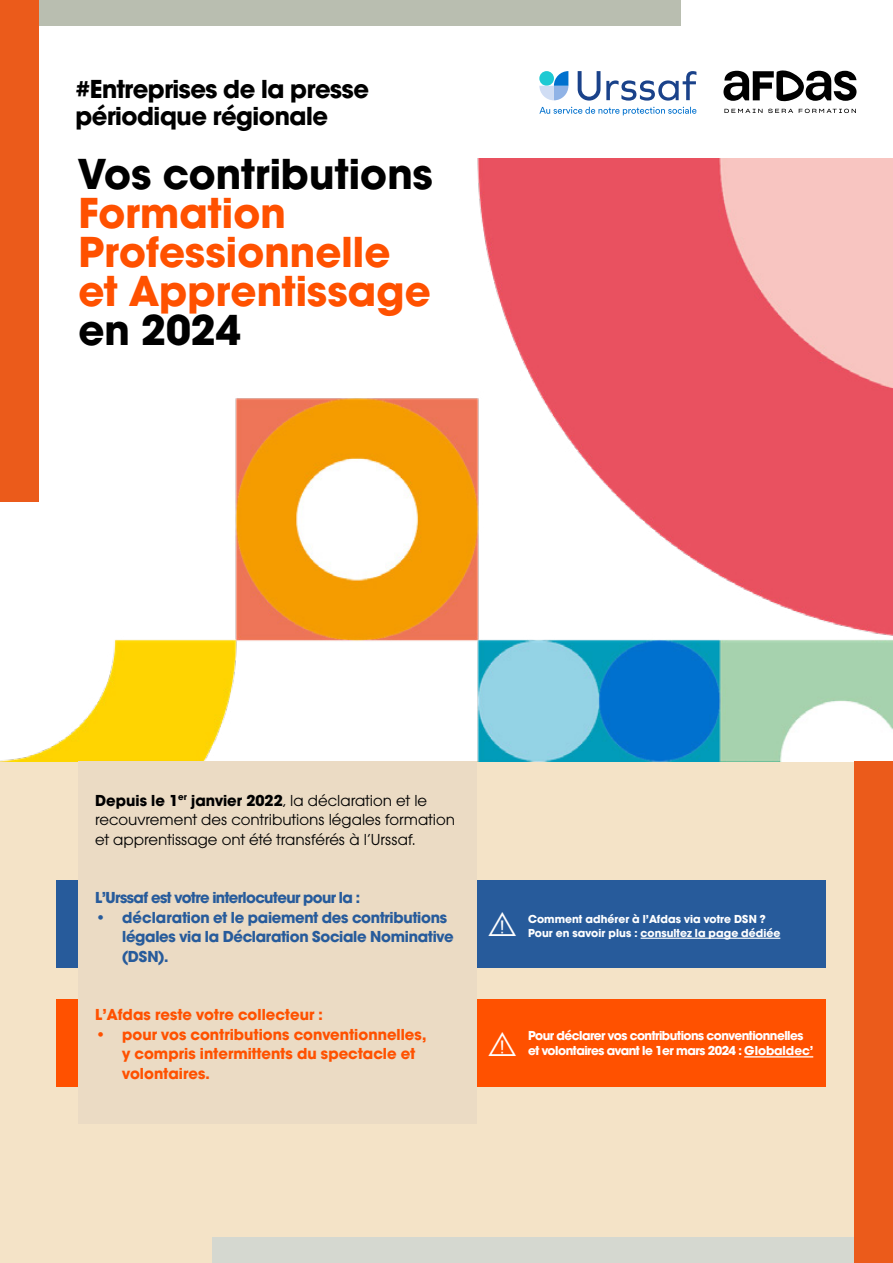
<style>
.page{position:relative;width:893px;height:1263px;background:#fff}
.page>*{position:absolute;margin:0;border:0;box-sizing:border-box;transform-origin:0 0}
.t1{font:700 45px/39px "Avalon";color:#ff5100}
.t2{font:700 45px "Avalon";color:#000}
.t3{font:700 27px/27px "Avalon";letter-spacing:-.02em;color:#000}
.t4{font:16.5px/19.5px "Avalon";color:#000}
.t5{font:700 16.5px/19.5px "Avalon";color:#ff5100}
.t6{font:700 16.5px/19.5px "Avalon";letter-spacing:-.02em;color:#275b9b}
.t7{font:700 16.5px "Avalon";letter-spacing:-.04em;color:#275b9b}
.t8{font:700 13.5px "Avalon";letter-spacing:-.04em;color:#fff}
.t9{font:700 12px/13.5px "Avalon";color:#fff}
.s1{font-weight:700}
</style>
<div class="page">
<div style="left:0;top:761px;width:893px;height:502px;background:#f4e3c7"></div>
<img style="left:0;top:159px;width:893px;height:602px">
<div style="left:0;top:0;width:680px;height:26px;background:#b9beb0"></div>
<div style="left:0;top:0;width:38px;height:502px;background:#eb5b1b"></div>
<div style="left:213px;top:1237px;width:680px;height:26px;background:#d5d8d0"></div>
<div style="left:855px;top:761px;width:38px;height:502px;background:#eb5b1b"></div>
<svg style="left:539px;top:71px;width:29px;height:29px"></svg>
<svg style="left:578px;top:71px;width:118px;height:30px"></svg>
<svg style="left:539px;top:107px;width:157px;height:8px"></svg>
<svg style="left:723px;top:70px;width:133px;height:32px"></svg>
<svg style="left:724px;top:109px;width:38px;height:4px"></svg>
<svg style="left:768px;top:109px;width:25px;height:4px"></svg>
<svg style="left:799px;top:109px;width:57px;height:4px"></svg>
<div style="left:56px;top:999px;width:770px;height:87px;background:#ff5100"></div>
<div style="left:56px;top:880px;width:770px;height:87px;background:#275b9b"></div>
<div style="left:78px;top:761px;width:399px;height:362px;background:#ebdbc4"></div>
<hr style="left:641px;top:938px;width:139px;height:1px;background:#fff">
<hr style="left:744px;top:1056px;width:69px;height:1px;background:#fff">
<h2 class="t3" style="left:75px;top:75px;width:295px">#Entreprises de la presse périodique régionale</h2>
<h1 class="t2" style="left:78px;top:147px;width:356px">Vos contributions</h1>
<h1 class="t1" style="left:78px;top:193px;width:354px">Formation<br>Professionnelle et Apprentissage</h1>
<h1 class="t2" style="left:78px;top:303px;width:164px">en 2024</h1>
<p class="t4" style="left:95px;top:791px;width:361px"><span class="s1">Depuis le 1</span><sup>er</sup> <span class="s1">janvier 2022</span>, la déclaration et le recouvrement des contributions légales formation et apprentissage ont été transférés à l’Urssaf.</p>
<p class="t7" style="left:95px;top:888px;width:266px">L’Urssaf est votre interlocuteur pour la :</p>
<p class="t6" style="left:122px;top:907px;width:333px;text-indent:-27px">• déclaration et le paiement des contributions légales via la Déclaration Sociale Nominative (DSN).</p>
<p class="t5" style="left:95px;top:1005px;width:229px">L’Afdas reste votre collecteur :</p>
<p class="t5" style="left:122px;top:1024px;width:306px;text-indent:-27px">• pour vos contributions conventionnelles, y compris intermittents du spectacle et volontaires.</p>
<p class="t9" style="left:528px;top:913px;width:254px">Comment adhérer à l’Afdas via votre DSN ?<br>Pour en savoir plus : consultez la page dédiée</p>
<p class="t8" style="left:528px;top:1028px;width:277px">Pour déclarer vos contributions conventionnelles</p>
<p class="t8" style="left:528px;top:1043px;width:287px">et volontaires avant le 1er mars 2024 : Globaldec’</p>
</div>
